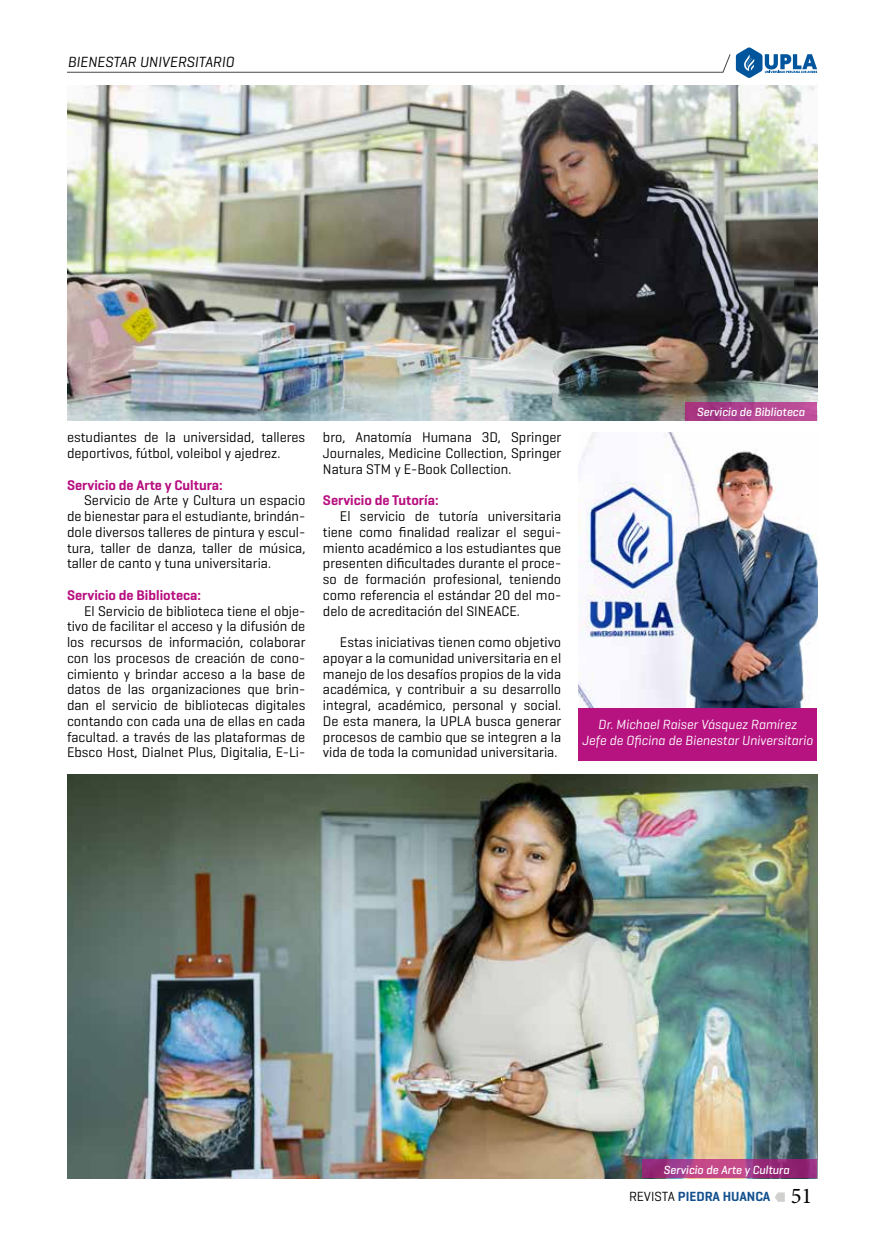
<style>
.page{position:relative;width:881px;height:1255px;background:#fff}
.page>*{position:absolute;margin:0;border:0;box-sizing:border-box;transform-origin:0 0}
.t1{font:italic 15px "Geogrotesque Cyr";color:#000}
.t2{font:14.25px/15.8px "Geogrotesque Cyr";color:#000;text-align:justify}
.t3{font:600 14.25px "Geogrotesque Cyr";color:#b70d7f}
.t4{font:italic 13.5px/15.6px "Geogrotesque Cyr";color:#fff;text-align:center}
.t5{font:600 13.5px "Geogrotesque Cyr";color:#13508e}
.t6{font:italic 500 12px "Geogrotesque Cyr";color:#fff}
.s1{font-weight:400;color:#000}
.s2{font-family:"Minion Pro";font-weight:400;font-size:22.5px;color:#000}
</style>
<div class="page">
<svg style="left:67px;top:47px;width:749px;height:31px"></svg>
<svg style="left:775px;top:1192px;width:9px;height:9px"></svg>
<img style="left:578px;top:432px;width:238px;height:275px">
<div style="left:578px;top:707px;width:238px;height:53px;background:#b61280"></div>
<img style="left:67px;top:85px;width:749px;height:335px">
<img style="left:67px;top:774px;width:749px;height:404px">
<div style="left:685px;top:401px;width:131px;height:19px;background:linear-gradient(to right,#9f317e,#c254a0)"></div>
<svg style="left:642px;top:1159px;width:174px;height:19px;background:#a53681"></svg>
<p class="t1" style="left:68px;top:52px;width:168px">BIENESTAR UNIVERSITARIO</p>
<p class="t2" style="left:67px;top:429px;width:240px">estudiantes de la universidad, talleres deportivos, fútbol, voleibol y ajedrez.</p>
<p class="t3" style="left:67px;top:476px;width:157px">Servicio de Arte y Cultura:</p>
<p class="t2" style="left:67px;top:492px;width:240px;text-indent:17px">Servicio de Arte y Cultura un espacio de bienestar para el estudiante, brindán&shy;dole diversos talleres de pintura y escul&shy;tura, taller de danza, taller de música, taller de canto y tuna universitaria.</p>
<p class="t3" style="left:67px;top:586px;width:135px">Servicio de Biblioteca:</p>
<p class="t2" style="left:67px;top:602px;width:240px;text-indent:17px">El Servicio de biblioteca tiene el obje&shy;tivo de facilitar el acceso y la difusión de los recursos de información, colaborar con los procesos de creación de cono&shy;cimiento y brindar acceso a la base de datos de las organizaciones que brin&shy;dan el servicio de bibliotecas digitales contando con cada una de ellas en cada facultad. a través de las plataformas de Ebsco Host, Dialnet Plus, Digitalia, E-Li-</p>
<p class="t2" style="left:323px;top:429px;width:240px">bro, Anatomía Humana 3D, Springer Journales, Medicine Collection, Springer Natura STM y E-Book Collection.</p>
<p class="t3" style="left:323px;top:491px;width:117px">Servicio de Tutoría:</p>
<p class="t2" style="left:323px;top:508px;width:240px;text-indent:17px">El servicio de tutoría universitaria tiene como finalidad realizar el segui&shy;miento académico a los estudiantes que presenten dificultades durante el proce&shy;so de formación profesional, teniendo como referencia el estándar 20 del mo&shy;delo de acreditación del SINEACE.</p>
<p class="t2" style="left:323px;top:634px;width:240px;text-indent:17px">Estas iniciativas tienen como objetivo apoyar a la comunidad universitaria en el manejo de los desafíos propios de la vida académica, y contribuir a su desarrollo integral, académico, personal y social.<br>De esta manera, la UPLA busca generar procesos de cambio que se integren a la vida de toda la comunidad universitaria.</p>
<p class="t6" style="left:697px;top:404px;width:109px">Servicio de Biblioteca</p>
<p class="t4" style="left:582px;top:716px;width:232px">Dr. Michael Raiser Vásquez Ramírez<br>Jefe de Oficina de Bienestar Universitario</p>
<p class="t6" style="left:663px;top:1161px;width:127px">Servicio de Arte y Cultura</p>
<p class="t5" style="left:628px;top:1187px;width:185px"><span class="s1">REVISTA</span> PIEDRA HUANCA <span class="s2">51</span></p>
</div>
